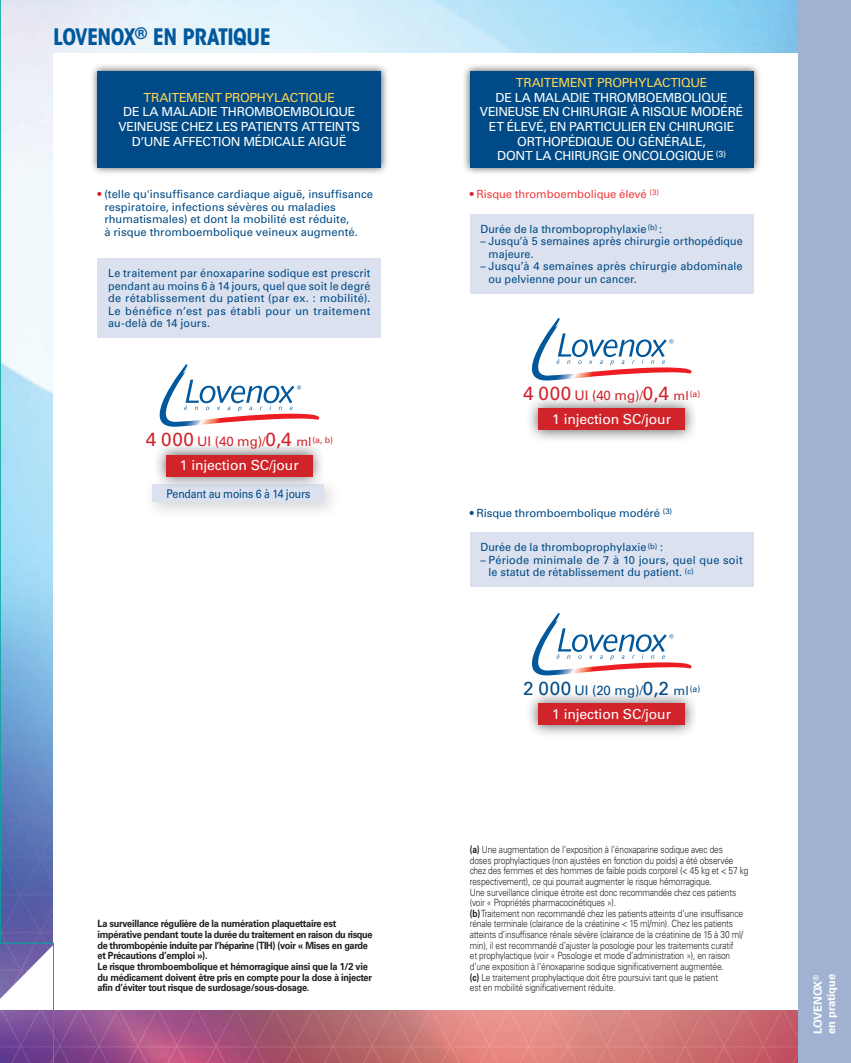
<style>
.page{position:relative;width:851px;height:1063px;background:#fff}
.page>*{position:absolute;margin:0;border:0;box-sizing:border-box;transform-origin:0 0}
.t1{font:700 condensed 22.5px "ITC Avant Garde Std";letter-spacing:-.03em;color:#01589c}
.t2{font:13.88px "Univers LT Std";letter-spacing:-.01em;color:#fff}
.t3{font:13.38px "Univers LT Std";letter-spacing:-.01em;color:#d1232a}
.t4{font:13.38px "Univers LT Std";color:#004b87}
.t5{font:12.5px/14.6px "Univers LT Std";letter-spacing:-.02em;color:#fff;text-align:center}
.t6{font:12.5px "Univers LT Std";letter-spacing:-.02em;color:#fed356}
.t7{font:11.88px "Univers LT Std";letter-spacing:-.015em;color:#004b87;scale:.88 1}
.t8{font:11.25px/12.5px "Univers LT Std";letter-spacing:.005em;color:#004b87}
.t9{font:11.25px/12.5px "Univers LT Std";letter-spacing:.005em;color:#004b87;text-align:justify;scale:.96 1}
.t10{font:11.25px "Univers LT Std";letter-spacing:-.01em;color:#ee3d3c}
.t11{font:700 11.25px/13.5px "Univers LT Std";letter-spacing:-.01em;color:#fff}
.t12{font:300 10px/10.6px "Univers LT Std";letter-spacing:-.02em;color:#231f20;scale:.84 1}
.t13{font:700 10px/10.6px "Univers LT Std";letter-spacing:-.03em;color:#231f20;scale:.92 1}
.s1{color:#d1232a}
.s2{font-size:19px}
.s3{font-size:12.5px}
.s4{font-weight:700}
</style>
<div class="page">
<img style="left:54px;top:0;width:743px;height:1063px">
<div style="left:53px;top:53px;width:744px;height:957px;background:#fff"></div>
<div style="left:89px;top:63px;width:300px;height:112px;background:#231f20;opacity:.75"></div>
<div style="left:97px;top:71px;width:284px;height:96px;background:#004b87"></div>
<div style="left:461px;top:63px;width:300px;height:112px;background:#231f20;opacity:.75"></div>
<div style="left:469px;top:71px;width:284px;height:96px;background:#004b87"></div>
<svg style="left:159px;top:364px;width:160px;height:63px"></svg>
<div style="left:143px;top:475px;width:199px;height:45px;background:#231f20;opacity:.2"></div>
<div style="left:153px;top:485px;width:171px;height:17px;background:#dbe1ee"></div>
<div style="left:153px;top:441px;width:172px;height:49px;background:#231f20;opacity:.75"></div>
<div style="left:166px;top:455px;width:146px;height:22px;background:#d1232a"></div>
<svg style="left:531px;top:318px;width:160px;height:63px"></svg>
<div style="left:525px;top:395px;width:172px;height:48px;background:#231f20;opacity:.75"></div>
<div style="left:538px;top:408px;width:146px;height:22px;background:#d1232a"></div>
<svg style="left:531px;top:613px;width:160px;height:63px"></svg>
<div style="left:525px;top:690px;width:172px;height:48px;background:#231f20;opacity:.75"></div>
<div style="left:538px;top:703px;width:146px;height:22px;background:#d1232a"></div>
<div style="left:97px;top:259px;width:284px;height:79px;background:#dbe1ee"></div>
<div style="left:469px;top:214px;width:284px;height:79px;background:#dbe1ee"></div>
<div style="left:469px;top:533px;width:284px;height:54px;background:#dbe1ee"></div>
<div style="left:797px;top:0;width:53px;height:1063px;background:#a0b1d1"></div>
<svg style="left:0;top:0;width:54px;height:1063px"></svg>
<p class="t1" style="left:53px;top:22px;width:219px">LOVENOX<sup>®</sup> EN PRATIQUE</p>
<p class="t6" style="left:143px;top:90px;width:193px">TRAITEMENT PROPHYLACTIQUE</p>
<p class="t5" style="left:123px;top:105px;width:234px">DE LA MALADIE THROMBOEMBOLIQUE</p>
<p class="t5" style="left:118px;top:119px;width:243px">VEINEUSE CHEZ LES PATIENTS ATTEINTS<br>D’UNE AFFECTION MÉDICALE AIGUË</p>
<p class="t6" style="left:515px;top:75px;width:193px">TRAITEMENT PROPHYLACTIQUE</p>
<p class="t5" style="left:480px;top:90px;width:265px">DE LA MALADIE THROMBOEMBOLIQUE VEINEUSE EN CHIRURGIE À RISQUE MODÉRÉ ET ÉLEVÉ, EN PARTICULIER EN CHIRURGIE ORTHOPÉDIQUE OU GÉNÉRALE,<br>DONT LA CHIRURGIE ONCOLOGIQUE <sup>(3)</sup></p>
<p class="t8" style="left:104px;top:188px;width:270px;text-indent:-7px"><span class="s1">•</span> (telle qu'insuffisance cardiaque aiguë, insuffisance respiratoire, infections sévères ou maladies rhumatismales) et dont la mobilité est réduite,<br>à risque thromboembolique veineux augmenté.</p>
<p class="t10" style="left:469px;top:188px;width:191px"><span class="s1">•</span> Risque thromboembolique élevé <sup>(3)</sup></p>
<p class="t9" style="left:480px;top:223px;width:191px">Durée de la thromboprophylaxie<sup>(b)</sup> :</p>
<p class="t9" style="left:488px;top:235px;width:266px;text-indent:-8px">– Jusqu’à 5 semaines après chirurgie orthopédique majeure.</p>
<p class="t8" style="left:488px;top:260px;width:255px;text-indent:-8px">– Jusqu’à 4 semaines après chirurgie abdominale ou pelvienne pour un cancer.</p>
<p class="t9" style="left:108px;top:267px;width:275px">Le traitement par énoxaparine sodique est prescrit pendant au moins 6 à 14 jours, quel que soit le degré de rétablissement du patient (par ex. : mobilité).<br>Le bénéfice n’est pas établi pour un traitement au-delà de 14 jours.</p>
<p class="t3" style="left:146px;top:434px;width:189px"><span class="s2">4 000</span> UI (40 mg)/<span class="s2">0,4</span> <span class="s3">ml</span><sup>(a,</sup> <sup>b)</sup></p>
<p class="t2" style="left:180px;top:457px;width:120px">1 injection SC/jour</p>
<p class="t7" style="left:166px;top:486px;width:165px">Pendant au moins 6 à 14 jours</p>
<p class="t13" style="left:97px;top:919px;width:300px">La surveillance régulière de la numération plaquettaire est impérative pendant toute la durée du traitement en raison du risque de thrombopénie induite par l’héparine (TIH) (voir « Mises en garde et Précautions d’emploi »).</p>
<p class="t13" style="left:97px;top:961px;width:300px">Le risque thromboembolique et hémorragique ainsi que la 1/2 vie du médicament doivent être pris en compte pour la dose à injecter afin d’éviter tout risque de surdosage/sous-dosage.</p>
<p class="t3" style="left:523px;top:388px;width:179px"><span class="s2">4 000</span> UI (40 mg)/<span class="s2">0,4</span> <span class="s3">ml</span><sup>(a)</sup></p>
<p class="t2" style="left:552px;top:411px;width:120px">1 injection SC/jour</p>
<p class="t8" style="left:469px;top:507px;width:204px">• Risque thromboembolique modéré <sup>(3)</sup></p>
<p class="t9" style="left:480px;top:541px;width:192px">Durée de la thromboprophylaxie<sup>(b)</sup> :</p>
<p class="t8" style="left:488px;top:554px;width:255px;text-indent:-8px">– Période minimale de 7 à 10 jours, quel que soit le statut de rétablissement du patient. <sup>(c)</sup></p>
<p class="t4" style="left:523px;top:682px;width:179px"><span class="s2">2 000</span> UI (20 mg)/<span class="s2">0,2</span> <span class="s3">ml</span><sup>(a)</sup></p>
<p class="t2" style="left:552px;top:705px;width:120px">1 injection SC/jour</p>
<p class="t12" style="left:469px;top:844px;width:333px"><span class="s4">(a)</span> Une augmentation de l’exposition à l’énoxaparine sodique avec des<br>doses prophylactiques (non ajustées en fonction du poids) a été observée chez des femmes et des hommes de faible poids corporel (&lt; 45 kg et &lt; 57 kg respectivement), ce qui pourrait augmenter le risque hémorragique.<br>Une surveillance clinique étroite est donc recommandée chez ces patients (voir « Propriétés pharmacocinétiques »).</p>
<p class="t12" style="left:469px;top:908px;width:327px"><span class="s4">(b)</span> Traitement non recommandé chez les patients atteints d’une insuffisance rénale terminale (clairance de la créatinine &lt; 15 ml/min). Chez les patients atteints d’insuffisance rénale sévère (clairance de la créatinine de 15 à 30 ml/ min), il est recommandé d’ajuster la posologie pour les traitements curatif et prophylactique (voir « Posologie et mode d’administration »), en raison d’une exposition à l’énoxaparine sodique significativement augmentée.</p>
<p class="t12" style="left:469px;top:972px;width:297px"><span class="s4">(c)</span> Le traitement prophylactique doit être poursuivi tant que le patient est en mobilité significativement réduite.</p>
<p class="t11" style="left:811px;top:1034px;width:62px;rotate:-90deg">LOVENOX<sup>® </sup>en pratique</p>
</div>
